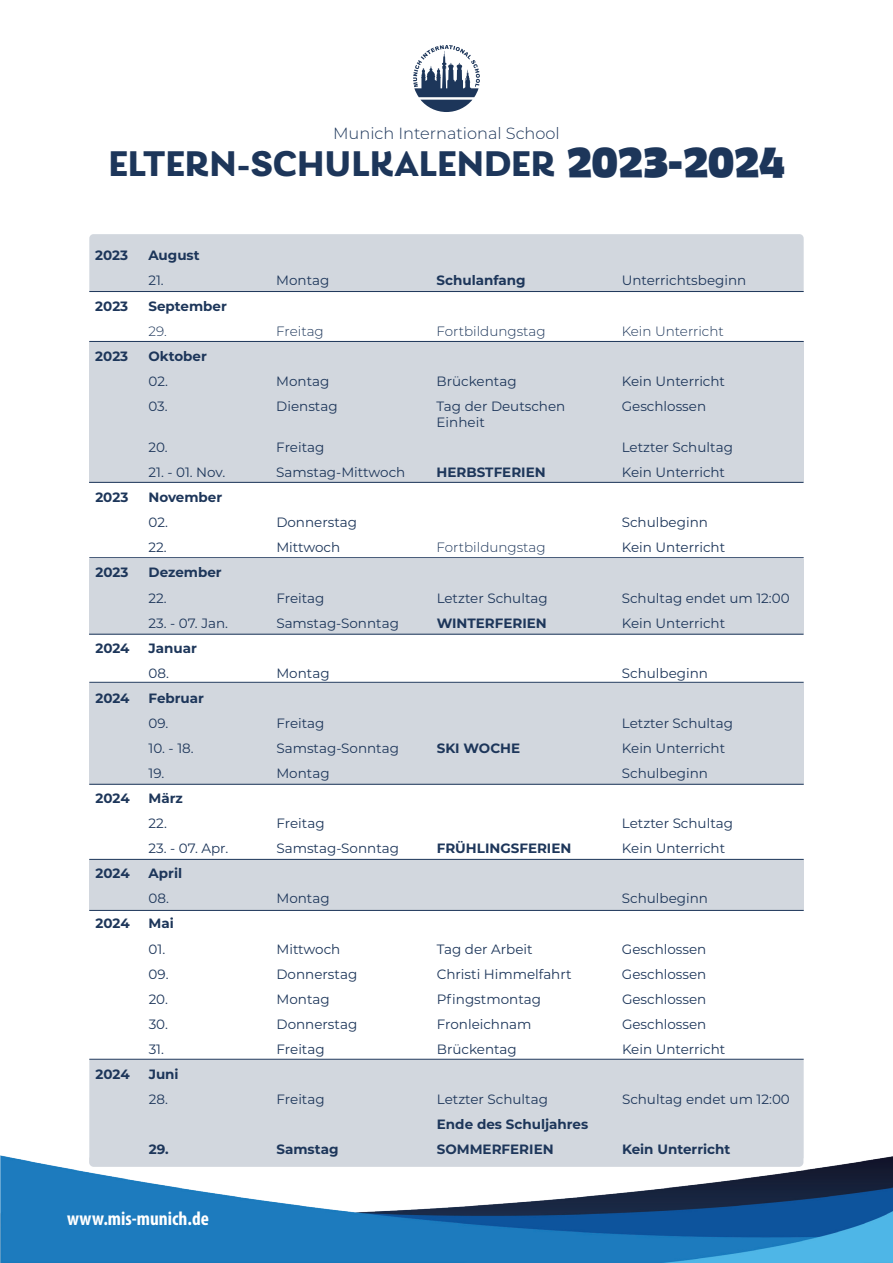
<style>
.page{position:relative;width:893px;height:1263px;background:#fff}
.page>*{position:absolute;margin:0;border:0;box-sizing:border-box;transform-origin:0 0}
.t1{font:700 37.5px "Laca";color:#1d365a}
.t2{font:700 condensed 19.5px "Myriad Pro";color:#fff}
.t3{font:300 16.2px "Montserrat";color:#1d365a}
.t4{font:13.5px/16.2px "Montserrat";color:#1d365a}
.t5{font:700 13.5px "Montserrat";color:#1d365a}
.t6{font:300 13.5px "Montserrat";color:#1d365a}
.s1{font-family:"Dunkel Sans Expanded Glattv 0.7";font-weight:400}
</style>
<div class="page">
<svg style="left:413px;top:45px;width:67px;height:67px"></svg>
<img style="left:0;top:1155px;width:893px;height:108px">
<hr style="left:89px;top:291px;width:715px;height:1px;background:#1d365a">
<hr style="left:89px;top:557px;width:715px;height:1px;background:#1d365a">
<hr style="left:89px;top:634px;width:714px;height:1px;background:#1d365a">
<hr style="left:89px;top:682px;width:715px;height:1px;background:#1d365a">
<hr style="left:89px;top:784px;width:715px;height:1px;background:#1d365a">
<hr style="left:89px;top:910px;width:715px;height:1px;background:#1d365a">
<hr style="left:89px;top:341px;width:715px;height:1px;background:#1d365a">
<div style="left:89px;top:234px;width:715px;height:57px;background:#d2d7de"></div>
<div style="left:89px;top:342px;width:715px;height:141px;background:#d2d7de"></div>
<div style="left:89px;top:683px;width:715px;height:101px;background:#d2d7de"></div>
<div style="left:89px;top:559px;width:715px;height:75px;background:#d2d7de"></div>
<div style="left:89px;top:859px;width:715px;height:51px;background:#d2d7de"></div>
<div style="left:89px;top:1059px;width:715px;height:108px;background:#d2d7de"></div>
<p class="t3" style="left:333px;top:122px;width:228px">Munich International School</p>
<h1 class="t1" style="left:108px;top:141px;width:678px">ELTERN-SCHULKALENDER <span class="s1">2023-2024</span></h1>
<p class="t5" style="left:95px;top:246px;width:34px">2023</p>
<p class="t5" style="left:148px;top:246px;width:53px">August</p>
<p class="t4" style="left:148px;top:272px;width:17px">21.</p>
<p class="t4" style="left:276px;top:272px;width:55px">Montag</p>
<p class="t5" style="left:437px;top:271px;width:91px">Schulanfang</p>
<p class="t4" style="left:622px;top:272px;width:126px">Unterrichtsbeginn</p>
<p class="t5" style="left:95px;top:296px;width:34px">2023</p>
<p class="t5" style="left:148px;top:296px;width:80px">September</p>
<p class="t6" style="left:148px;top:322px;width:20px">29.</p>
<p class="t6" style="left:276px;top:322px;width:49px">Freitag</p>
<p class="t6" style="left:437px;top:322px;width:111px">Fortbildungstag</p>
<p class="t6" style="left:622px;top:322px;width:104px">Kein Unterricht</p>
<p class="t5" style="left:95px;top:346px;width:34px">2023</p>
<p class="t5" style="left:148px;top:346px;width:60px">Oktober</p>
<p class="t4" style="left:148px;top:372px;width:21px">02.</p>
<p class="t4" style="left:276px;top:372px;width:55px">Montag</p>
<p class="t4" style="left:437px;top:372px;width:82px">Brückentag</p>
<p class="t4" style="left:622px;top:372px;width:105px">Kein Unterricht</p>
<p class="t4" style="left:148px;top:397px;width:21px">03.</p>
<p class="t4" style="left:276px;top:397px;width:63px">Dienstag</p>
<p class="t4" style="left:437px;top:397px;width:130px">Tag der Deutschen<br>Einheit</p>
<p class="t4" style="left:622px;top:397px;width:86px">Geschlossen</p>
<p class="t4" style="left:148px;top:439px;width:21px">20.</p>
<p class="t4" style="left:276px;top:439px;width:50px">Freitag</p>
<p class="t4" style="left:622px;top:439px;width:113px">Letzter Schultag</p>
<p class="t4" style="left:148px;top:464px;width:78px">21. - 01. Nov.</p>
<p class="t4" style="left:276px;top:464px;width:131px">Samstag-Mittwoch</p>
<p class="t5" style="left:437px;top:463px;width:111px">HERBSTFERIEN</p>
<p class="t4" style="left:622px;top:464px;width:105px">Kein Unterricht</p>
<p class="t5" style="left:95px;top:488px;width:34px">2023</p>
<p class="t5" style="left:148px;top:488px;width:75px">November</p>
<p class="t4" style="left:148px;top:514px;width:21px">02.</p>
<p class="t4" style="left:276px;top:514px;width:82px">Donnerstag</p>
<p class="t4" style="left:622px;top:514px;width:88px">Schulbeginn</p>
<p class="t4" style="left:148px;top:539px;width:20px">22.</p>
<p class="t4" style="left:276px;top:539px;width:65px">Mittwoch</p>
<p class="t6" style="left:437px;top:538px;width:111px">Fortbildungstag</p>
<p class="t4" style="left:622px;top:539px;width:105px">Kein Unterricht</p>
<p class="t5" style="left:95px;top:563px;width:34px">2023</p>
<p class="t5" style="left:149px;top:563px;width:75px">Dezember</p>
<p class="t4" style="left:149px;top:589px;width:20px">22.</p>
<p class="t4" style="left:276px;top:589px;width:50px">Freitag</p>
<p class="t4" style="left:437px;top:589px;width:113px">Letzter Schultag</p>
<p class="t4" style="left:622px;top:589px;width:169px">Schultag endet um 12:00</p>
<p class="t4" style="left:149px;top:614px;width:81px">23. - 07. Jan.</p>
<p class="t4" style="left:276px;top:614px;width:124px">Samstag-Sonntag</p>
<p class="t5" style="left:437px;top:613px;width:112px">WINTERFERIEN</p>
<p class="t4" style="left:622px;top:614px;width:105px">Kein Unterricht</p>
<p class="t5" style="left:95px;top:638px;width:36px">2024</p>
<p class="t5" style="left:149px;top:638px;width:50px">Januar</p>
<p class="t4" style="left:149px;top:664px;width:22px">08.</p>
<p class="t4" style="left:276px;top:664px;width:55px">Montag</p>
<p class="t4" style="left:622px;top:664px;width:88px">Schulbeginn</p>
<p class="t5" style="left:95px;top:688px;width:36px">2024</p>
<p class="t5" style="left:149px;top:688px;width:57px">Februar</p>
<p class="t4" style="left:149px;top:714px;width:21px">09.</p>
<p class="t4" style="left:276px;top:714px;width:50px">Freitag</p>
<p class="t4" style="left:622px;top:714px;width:113px">Letzter Schultag</p>
<p class="t4" style="left:149px;top:739px;width:47px">10. - 18.</p>
<p class="t4" style="left:276px;top:739px;width:124px">Samstag-Sonntag</p>
<p class="t5" style="left:437px;top:738px;width:85px">SKI WOCHE</p>
<p class="t4" style="left:622px;top:739px;width:105px">Kein Unterricht</p>
<p class="t4" style="left:149px;top:765px;width:17px">19.</p>
<p class="t4" style="left:276px;top:765px;width:55px">Montag</p>
<p class="t4" style="left:622px;top:765px;width:88px">Schulbeginn</p>
<p class="t5" style="left:95px;top:788px;width:36px">2024</p>
<p class="t5" style="left:149px;top:788px;width:36px">März</p>
<p class="t4" style="left:149px;top:815px;width:20px">22.</p>
<p class="t4" style="left:276px;top:815px;width:50px">Freitag</p>
<p class="t4" style="left:622px;top:815px;width:113px">Letzter Schultag</p>
<p class="t4" style="left:149px;top:840px;width:81px">23. - 07. Apr.</p>
<p class="t4" style="left:276px;top:840px;width:124px">Samstag-Sonntag</p>
<p class="t5" style="left:437px;top:839px;width:136px">FRÜHLINGSFERIEN</p>
<p class="t4" style="left:622px;top:840px;width:105px">Kein Unterricht</p>
<p class="t5" style="left:96px;top:864px;width:36px">2024</p>
<p class="t5" style="left:149px;top:864px;width:35px">April</p>
<p class="t4" style="left:149px;top:890px;width:22px">08.</p>
<p class="t4" style="left:276px;top:890px;width:55px">Montag</p>
<p class="t4" style="left:622px;top:890px;width:88px">Schulbeginn</p>
<p class="t5" style="left:96px;top:914px;width:36px">2024</p>
<p class="t5" style="left:149px;top:914px;width:27px">Mai</p>
<p class="t4" style="left:149px;top:940px;width:18px">01.</p>
<p class="t4" style="left:276px;top:940px;width:65px">Mittwoch</p>
<p class="t4" style="left:437px;top:940px;width:97px">Tag der Arbeit</p>
<p class="t4" style="left:622px;top:940px;width:86px">Geschlossen</p>
<p class="t4" style="left:149px;top:965px;width:21px">09.</p>
<p class="t4" style="left:276px;top:965px;width:82px">Donnerstag</p>
<p class="t4" style="left:437px;top:965px;width:136px">Christi Himmelfahrt</p>
<p class="t4" style="left:622px;top:965px;width:86px">Geschlossen</p>
<p class="t4" style="left:149px;top:990px;width:21px">20.</p>
<p class="t4" style="left:276px;top:990px;width:55px">Montag</p>
<p class="t4" style="left:437px;top:990px;width:106px">Pfingstmontag</p>
<p class="t4" style="left:622px;top:990px;width:86px">Geschlossen</p>
<p class="t4" style="left:149px;top:1015px;width:21px">30.</p>
<p class="t4" style="left:277px;top:1015px;width:82px">Donnerstag</p>
<p class="t4" style="left:437px;top:1015px;width:96px">Fronleichnam</p>
<p class="t4" style="left:622px;top:1015px;width:86px">Geschlossen</p>
<p class="t4" style="left:149px;top:1040px;width:17px">31.</p>
<p class="t4" style="left:277px;top:1040px;width:50px">Freitag</p>
<p class="t4" style="left:437px;top:1040px;width:82px">Brückentag</p>
<p class="t4" style="left:622px;top:1040px;width:105px">Kein Unterricht</p>
<p class="t5" style="left:96px;top:1064px;width:36px">2024</p>
<p class="t5" style="left:149px;top:1064px;width:31px">Juni</p>
<p class="t4" style="left:149px;top:1090px;width:21px">28.</p>
<p class="t4" style="left:277px;top:1090px;width:50px">Freitag</p>
<p class="t4" style="left:437px;top:1090px;width:113px">Letzter Schultag</p>
<p class="t4" style="left:622px;top:1090px;width:169px">Schultag endet um 12:00</p>
<p class="t5" style="left:437px;top:1114px;width:153px">Ende des Schuljahres</p>
<p class="t5" style="left:149px;top:1139px;width:21px">29.</p>
<p class="t5" style="left:277px;top:1139px;width:64px">Samstag</p>
<p class="t5" style="left:437px;top:1139px;width:118px">SOMMERFERIEN</p>
<p class="t5" style="left:622px;top:1139px;width:110px">Kein Unterricht</p>
<h2 class="t2" style="left:67px;top:1206px;width:143px">www.mis-munich.de</h2>
</div>
